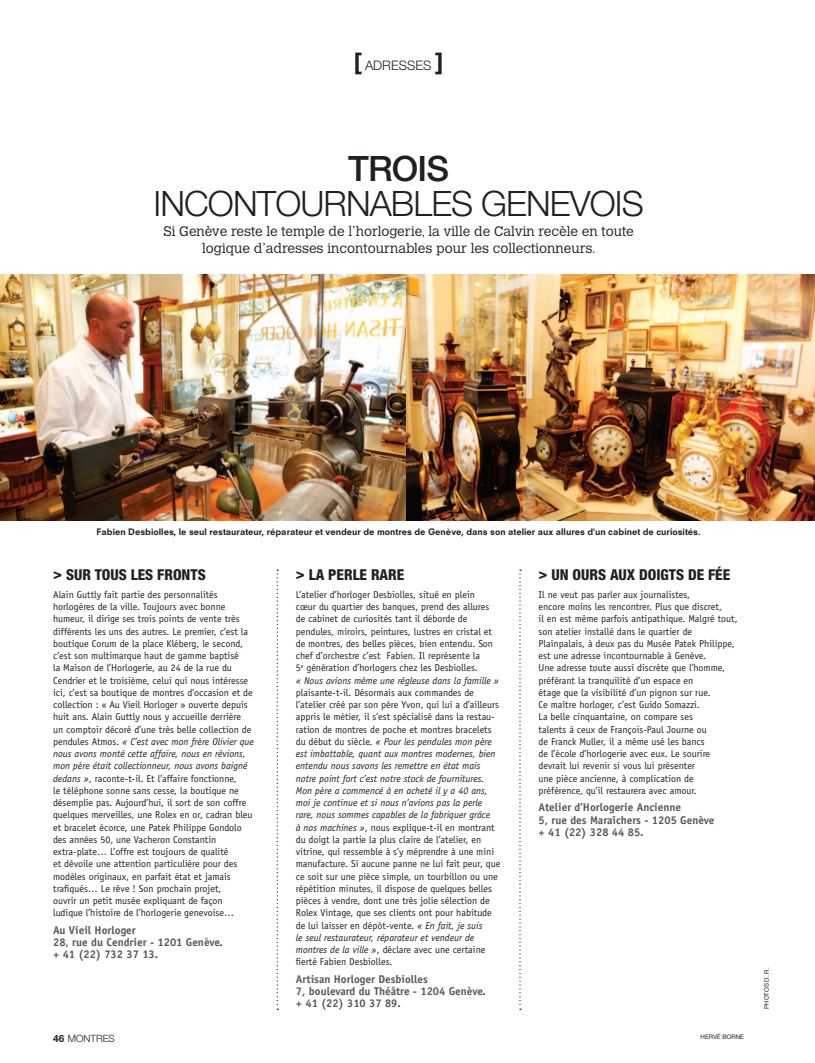
<style>
.page{position:relative;width:815px;height:1063px;background:#fff}
.page>*{position:absolute;margin:0;border:0;box-sizing:border-box;transform-origin:0 0}
.t1{font:300 35px "Helvetica Neue LT Std";letter-spacing:-.025em;color:#231f20}
.t2{font:500 35px "Helvetica Neue LT Std";letter-spacing:-.025em;color:#231f20}
.t3{font:800 condensed 15px "Helvetica Neue LT Std";color:#231f20}
.t4{font:300 13.75px/16.5px "Calvert MT Std";color:#231f20;text-align:center}
.t5{font:300 13.12px "Helvetica Neue LT Std";color:#231f20}
.t6{font:700 11.25px/12.2px "Officina Sans Std";color:#57585a}
.t7{font:10px/12.2px "Officina Sans Std";color:#231f20}
.t8{font:300 10px "Helvetica Neue LT Std";color:#231f20}
.t9{font:800 8.75px "Neuzeit SLT Std";color:#231f20}
.t10{font:6.25px "Helvetica Neue LT Std";color:#231f20}
.s1{font-weight:700;font-size:23.75px}
.s2{font-style:italic}
.s3{font-weight:700}
</style>
<div class="page">
<img style="left:0;top:275px;width:815px;height:246px">
<svg style="left:277px;top:570px;width:1px;height:440px"></svg>
<svg style="left:519px;top:570px;width:2px;height:440px"></svg>
<h3 class="t5" style="left:354px;top:57px;width:91px"><span class="s1">[</span> ADRESSES <span class="s1">]</span></h3>
<h1 class="t2" style="left:348px;top:148px;width:102px">TROIS</h1>
<h1 class="t1" style="left:154px;top:182px;width:492px">INCONTOURNABLES GENEVOIS</h1>
<h3 class="t4" style="left:163px;top:223px;width:472px">Si Genève reste le temple de l’horlogerie, la ville de Calvin recèle en toute logique d’adresses incontournables pour les collectionneurs.</h3>
<p class="t9" style="left:97px;top:527px;width:605px">Fabien Desbiolles, le seul restaurateur, réparateur et vendeur de montres de Genève, dans son atelier aux allures d'un cabinet de curiosités.</p>
<h2 class="t3" style="left:53px;top:566px;width:153px">&gt; SUR TOUS LES FRONTS</h2>
<p class="t7" style="left:53px;top:588px;width:202px">Alain Guttly fait partie des personnalités horlogères de la ville. Toujours avec bonne humeur, il dirige ses trois points de vente très différents les uns des autres. Le premier, c’est la boutique Corum de la place Kléberg, le second, c’est son multimarque haut de gamme baptisé<br>la Maison de l’Horlogerie, au 24 de la rue du Cendrier et le troisième, celui qui nous intéresse ici, c’est sa boutique de montres d’occasion et de collection : « Au Vieil Horloger » ouverte depuis huit ans. Alain Guttly nous y accueille derrière<br>un comptoir décoré d’une très belle collection de pendules Atmos. <span class="s2">« C’est avec mon frère Olivier que nous avons monté cette affaire, nous en rêvions, mon père était collectionneur, nous avons baigné dedans »</span>, raconte-t-il. Et l’affaire fonctionne,<br>le téléphone sonne sans cesse, la boutique ne désemplie pas. Aujourd’hui, il sort de son coffre quelques merveilles, une Rolex en or, cadran bleu et bracelet écorce, une Patek Philippe Gondolo des années 50, une Vacheron Constantin extra-plate… L’offre est toujours de qualité<br>et dévoile une attention particulière pour des modèles originaux, en parfait état et jamais trafiqués… Le rêve ! Son prochain projet,<br>ouvrir un petit musée expliquant de façon ludique l’histoire de l’horlogerie genevoise…</p>
<p class="t6" style="left:53px;top:924px;width:171px">Au Vieil Horloger<br>28, rue du Cendrier - 1201 Genève. + 41 (22) 732 37 13.</p>
<p class="t8" style="left:53px;top:1032px;width:31px"><span class="s3">46</span> MONTRES</p>
<h2 class="t3" style="left:296px;top:566px;width:110px">&gt; LA PERLE RARE</h2>
<p class="t7" style="left:296px;top:588px;width:205px">L’atelier d’horloger Desbiolles, situé en plein<br>cœur du quartier des banques, prend des allures de cabinet de curiosités tant il déborde de pendules, miroirs, peintures, lustres en cristal et de montres, des belles pièces, bien entendu. Son chef d’orchestre c’est Fabien. Il représente la<br>5<sup>e</sup> génération d’horlogers chez les Desbiolles.<br><span class="s2">« Nous avions même une régleuse dans la famille »</span></p>
<p class="t7" style="left:296px;top:686px;width:206px">plaisante-t-il. Désormais aux commandes de l’atelier créé par son père Yvon, qui lui a d’ailleurs appris le métier, il s’est spécialisé dans la restau&shy;ration de montres de poche et montres bracelets du début du siècle. <span class="s2">« Pour les pendules mon père est imbattable, quant aux montres modernes, bien entendu nous savons les remettre en état mais notre point fort c’est notre stock de fournitures.<br>Mon père a commencé à en acheté il y a 40 ans, moi je continue et si nous n’avions pas la perle rare, nous sommes capables de la fabriquer grâce<br>à nos machines »</span>, nous explique-t-il en montrant du doigt la partie la plus claire de l’atelier, en vitrine, qui ressemble à s’y méprendre à une mini manufacture. Si aucune panne ne lui fait peur, que ce soit sur une pièce simple, un tourbillon ou une répétition minutes, il dispose de quelques belles pièces à vendre, dont une très jolie sélection de Rolex Vintage, que ses clients ont pour habitude de lui laisser en dépôt-vente. <span class="s2">« En fait, je suis<br>le seul restaurateur, réparateur et vendeur de montres de la ville »</span>, déclare avec une certaine fierté Fabien Desbiolles.</p>
<p class="t6" style="left:296px;top:973px;width:192px">Artisan Horloger Desbiolles<br>7, boulevard du Théâtre - 1204 Genève. + 41 (22) 310 37 89.</p>
<h2 class="t3" style="left:539px;top:566px;width:193px">&gt; UN OURS AUX DOIGTS DE FÉE</h2>
<p class="t7" style="left:539px;top:588px;width:201px">Il ne veut pas parler aux journalistes,<br>encore moins les rencontrer. Plus que discret,<br>il en est même parfois antipathique. Malgré tout, son atelier installé dans le quartier de Plainpalais, à deux pas du Musée Patek Philippe, est une adresse incontournable à Genève.<br>Une adresse toute aussi discrète que l’homme, préférant la tranquilité d’un espace en<br>étage que la visibilité d’un pignon sur rue.<br>Ce maître horloger, c’est Guido Somazzi.<br>La belle cinquantaine, on compare ses<br>talents à ceux de François-Paul Journe ou<br>de Franck Muller, il a même usé les bancs<br>de l’école d’horlogerie avec eux. Le sourire devrait lui revenir si vous lui présenter<br>une pièce ancienne, à complication de préférence, qu’il restaurera avec amour.</p>
<p class="t6" style="left:539px;top:801px;width:177px">Atelier d’Horlogerie Ancienne<br>5, rue des Maraîchers - 1205 Genève + 41 (22) 328 44 85.</p>
<p class="t10" style="left:701px;top:1033px;width:45px">H ERVÉ BORNE</p>
<p class="t10" style="left:763px;top:1009px;width:43px;rotate:-90deg">PHOTOS D. R.</p>
</div>
